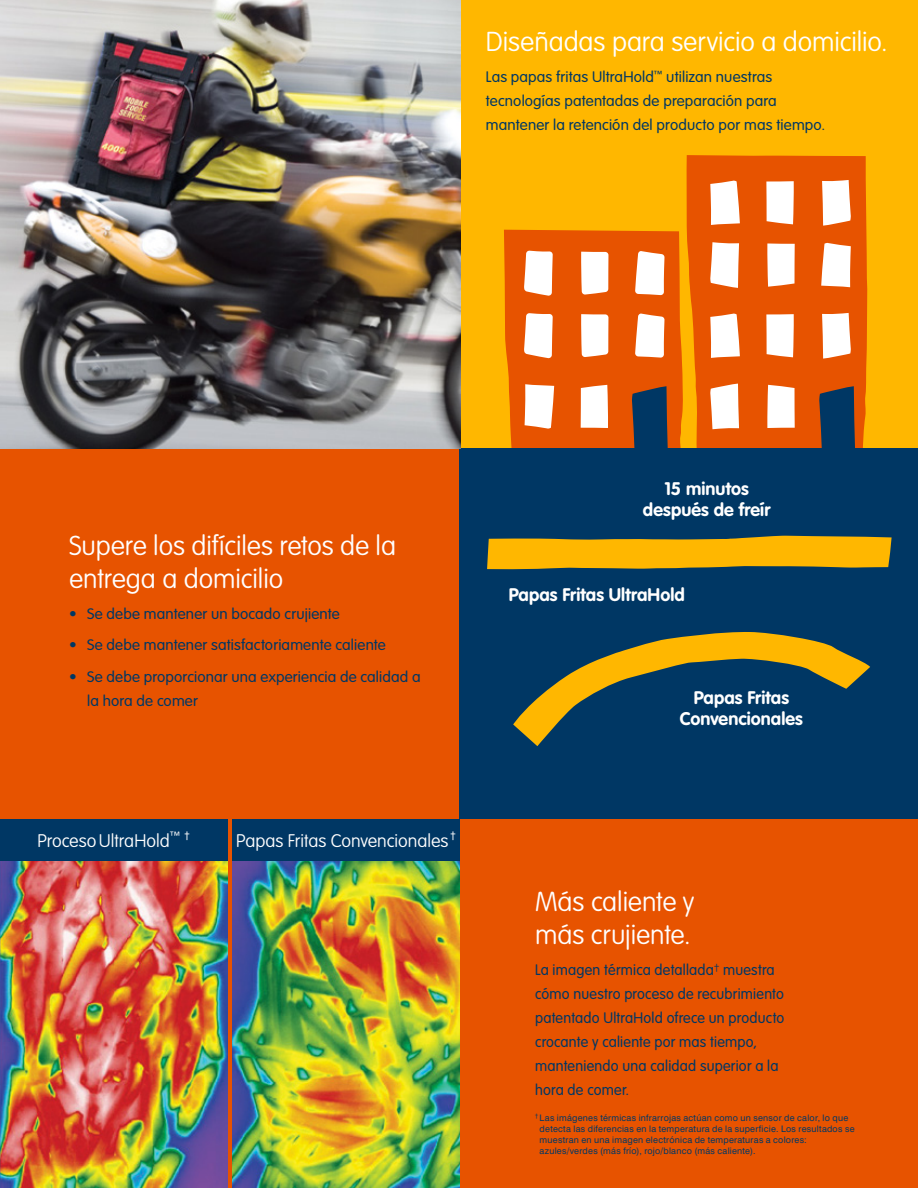
<style>
.page{position:relative;width:918px;height:1188px;background:#e75300}
.page>*{position:absolute;margin:0;border:0;box-sizing:border-box;transform-origin:0 0}
.t1{font:100 27px/33px "VAG Rounded";letter-spacing:-.005em;color:#fff}
.t2{font:700 18px/21.6px "VAG Rounded";letter-spacing:.005em;color:#fff;text-align:center}
.t3{font:100 18px "VAG Rounded";color:#fff}
.t4{font:300 15px/24px "VAG Rounded";letter-spacing:.01em;color:#003764}
.t5{font:9px/10.8px "Swiss 721 BT";letter-spacing:.025em;color:#003764}
</style>
<div class="page">
<div style="left:460px;top:0;width:458px;height:448px;background:#ffb700"></div>
<div style="left:686px;top:155px;width:181px;height:293px;background:#e75300"></div>
<svg style="left:819px;top:386px;width:36px;height:62px"></svg>
<svg style="left:710px;top:242px;width:29px;height:46px"></svg>
<svg style="left:767px;top:243px;width:28px;height:44px"></svg>
<svg style="left:821px;top:243px;width:30px;height:44px"></svg>
<svg style="left:822px;top:313px;width:29px;height:46px"></svg>
<svg style="left:766px;top:314px;width:28px;height:43px"></svg>
<svg style="left:710px;top:314px;width:30px;height:44px"></svg>
<svg style="left:822px;top:180px;width:29px;height:46px"></svg>
<svg style="left:766px;top:181px;width:28px;height:43px"></svg>
<svg style="left:710px;top:181px;width:30px;height:44px"></svg>
<svg style="left:710px;top:384px;width:29px;height:45px"></svg>
<svg style="left:767px;top:385px;width:28px;height:43px"></svg>
<svg style="left:504px;top:230px;width:179px;height:218px"></svg>
<img style="left:0;top:860px;width:227px;height:328px">
<img style="left:232px;top:860px;width:227px;height:328px">
<div style="left:0;top:819px;width:227px;height:41px;background:#003764"></div>
<div style="left:232px;top:819px;width:227px;height:41px;background:#003764"></div>
<div style="left:460px;top:448px;width:458px;height:371px;background:#003764"></div>
<img style="left:0;top:0;width:460px;height:448px">
<svg style="left:487px;top:536px;width:405px;height:33px"></svg>
<svg style="left:513px;top:632px;width:357px;height:114px"></svg>
<h1 class="t1" style="left:486px;top:25px;width:403px">Diseñadas para servicio a domicilio.</h1>
<p class="t4" style="left:486px;top:65px;width:341px">Las papas fritas UltraHold<sup>™</sup> utilizan nuestras tecnologías patentadas de preparación para mantener la retención del producto por mas tiempo.</p>
<h1 class="t1" style="left:69px;top:529px;width:328px">Supere los difíciles retos de la entrega a domicilio</h1>
<p class="t4" style="left:69px;top:602px;width:272px">• Se debe mantener un bocado crujiente</p>
<p class="t4" style="left:69px;top:633px;width:318px">• Se debe mantener satisfactoriamente caliente</p>
<p class="t4" style="left:87px;top:665px;width:335px;text-indent:-18px">• Se debe proporcionar una experiencia de calidad a la hora de comer</p>
<p class="t3" style="left:37px;top:830px;width:154px">ProcesoUltraHold<sup>™</sup> <sup>†</sup></p>
<p class="t3" style="left:236px;top:830px;width:221px">Papas Fritas Convencionales <sup>†</sup></p>
<p class="t2" style="left:643px;top:477px;width:129px">15 minutos después de freír</p>
<p class="t2" style="left:509px;top:583px;width:178px">Papas Fritas UltraHold</p>
<p class="t2" style="left:680px;top:686px;width:125px">Papas Fritas<br>Convencionales</p>
<h1 class="t1" style="left:535px;top:885px;width:161px">Más caliente y más crujiente.</h1>
<p class="t4" style="left:535px;top:958px;width:251px">La imagen térmica detallada<sup>†</sup> muestra cómo nuestro proceso de recubrimiento patentado UltraHold ofrece un producto crocante y caliente por mas tiempo, manteniendo una calidad superior a la hora de comer.</p>
<p class="t5" style="left:540px;top:1113px;width:317px;text-indent:-5px"><sup>†</sup> Las imágenes térmicas infrarrojas actúan como un sensor de calor, lo que detecta las diferencias en la temperatura de la superficie. Los resultados se muestran en una imagen electrónica de temperaturas a colores: azules/verdes (más frío), rojo/blanco (más caliente).</p>
</div>
